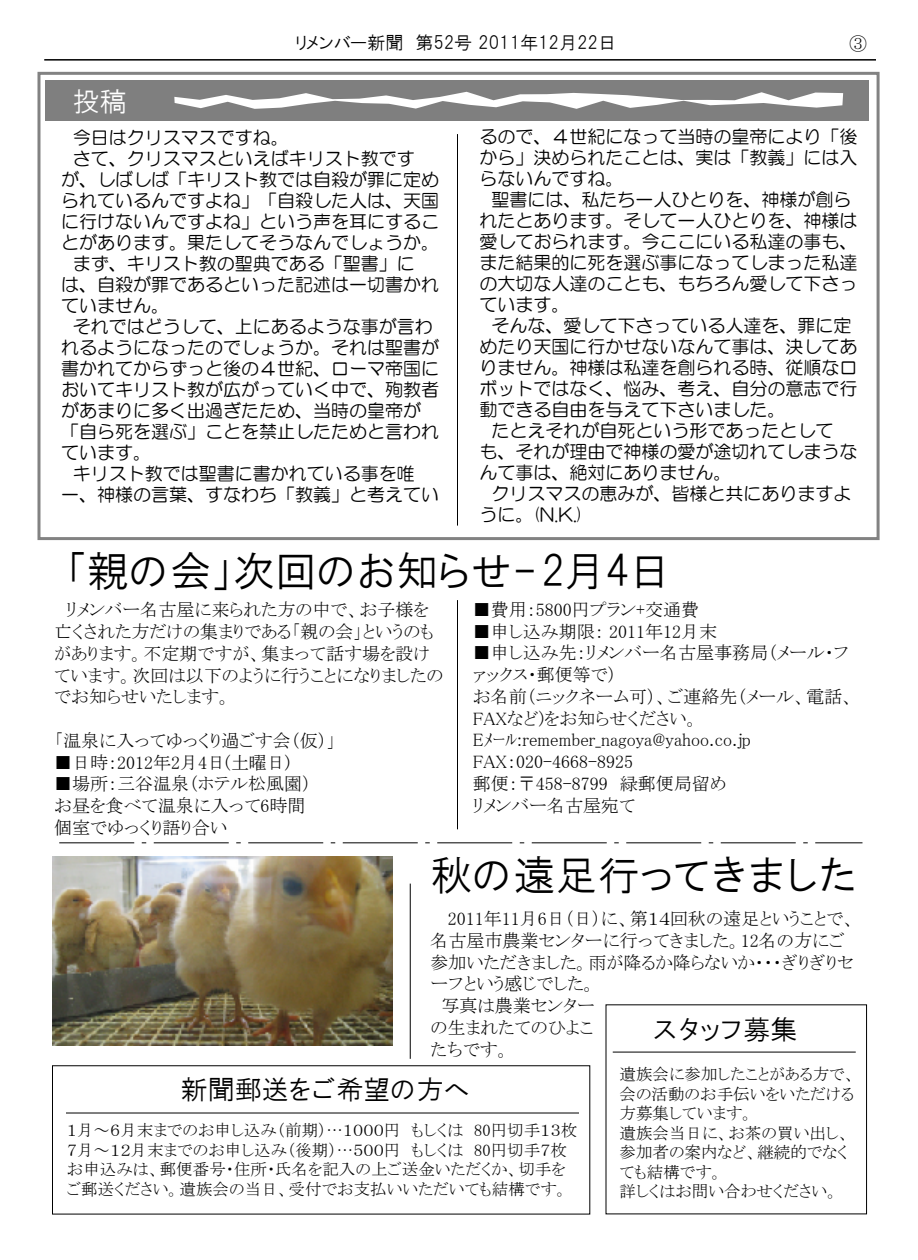
<style>
.page{position:relative;width:918px;height:1260px;background:#fff}
.page>*{position:absolute;margin:0;border:0;box-sizing:border-box;transform-origin:0 0}
.t1{font:42px "HGP Gothic M";color:#000}
.t2{font:42px "HGP Gothic M";letter-spacing:.03em;color:#000}
.t3{font:27px "HGP Gothic M";color:#000}
.t4{font:27px "HGP Gothic M";color:#fff}
.t5{font:18px/21px "HG Maru Gothic MPRO";color:#000}
.t6{font:18px/21.8px "MSP Mincho";color:#000}
.t7{font:18px "HGP Gothic M";color:#000}
.t8{font:16.5px/19.5px "MSP Mincho";color:#000}
</style>
<div class="page">
<div style="left:46px;top:80px;width:823px;height:41px;background:#7f7f7f"></div>
<hr style="left:44px;top:59px;width:832px;height:2px;background:#000">
<hr style="left:613px;top:1052px;width:243px;height:1px;background:#000">
<hr style="left:66px;top:1113px;width:513px;height:1px;background:#000">
<div style="left:38px;top:72px;width:842px;height:468px;border:3px solid #828282"></div>
<hr style="left:457px;top:600px;width:1px;height:229px;background:#000">
<hr style="left:410px;top:884px;width:1px;height:175px;background:#000">
<svg style="left:59px;top:842px;width:803px;height:1px"></svg>
<img style="left:52px;top:856px;width:341px;height:189px">
<svg style="left:174px;top:92px;width:669px;height:17px"></svg>
<hr style="left:457px;top:134px;width:1px;height:392px;background:#000">
<h2 class="t4" style="left:73px;top:88px;width:55px">投稿</h2>
<p class="t7" style="left:296px;top:34px;width:321px">リメンバー新聞 第52号 2011年12月22日</p>
<p class="t6" style="left:849px;top:32px;width:19px">③</p>
<p class="t5" style="left:73px;top:127px;width:217px">今日はクリスマスですね。</p>
<p class="t5" style="left:73px;top:148px;width:343px">さて、クリスマスといえばキリスト教です</p>
<p class="t5" style="left:61px;top:169px;width:380px">が、しばしば「キリスト教では自殺が罪に定め</p>
<p class="t5" style="left:61px;top:190px;width:380px">られているんですよね」「自殺した人は、天国</p>
<p class="t5" style="left:61px;top:211px;width:380px">に行けないんですよね」という声を耳にするこ</p>
<p class="t5" style="left:61px;top:232px;width:380px">とがあります。果たしてそうなんでしょうか。</p>
<p class="t5" style="left:73px;top:253px;width:343px">まず、キリスト教の聖典である「聖書」に</p>
<p class="t5" style="left:61px;top:274px;width:380px">は、自殺が罪であるといった記述は一切書かれ</p>
<p class="t5" style="left:61px;top:295px;width:110px">ていません。</p>
<p class="t5" style="left:73px;top:316px;width:361px">それではどうして、上にあるような事が言わ</p>
<p class="t5" style="left:61px;top:337px;width:380px">れるようになったのでしょうか。それは聖書が</p>
<p class="t5" style="left:61px;top:358px;width:380px">書かれてからずっと後の４世紀、ローマ帝国に</p>
<p class="t5" style="left:61px;top:379px;width:380px">おいてキリスト教が広がっていく中で、殉教者</p>
<p class="t5" style="left:61px;top:400px;width:362px">があまりに多く出過ぎたため、当時の皇帝が</p>
<p class="t5" style="left:61px;top:421px;width:380px">「自ら死を選ぶ」ことを禁止したためと言われ</p>
<p class="t5" style="left:61px;top:442px;width:92px">ています。</p>
<p class="t5" style="left:73px;top:463px;width:343px">キリスト教では聖書に書かれている事を唯</p>
<p class="t5" style="left:61px;top:484px;width:380px">一、神様の言葉、すなわち「教義」と考えてい</p>
<p class="t5" style="left:480px;top:126px;width:379px;text-align:justify">るので、４世紀になって当時の皇帝により「後から」決められたことは、実は「教義」には入らないんですね。</p>
<p class="t5" style="left:480px;top:189px;width:379px;text-indent:12px">聖書には、私たち一人ひとりを、神様が創られたとあります。そして一人ひとりを、神様は愛しておられます。今ここにいる私達の事も、また結果的に死を選ぶ事になってしまった私達の大切な人達のことも、もちろん愛して下さっています。</p>
<p class="t5" style="left:480px;top:315px;width:379px;text-indent:12px">そんな、愛して下さっている人達を、罪に定めたり天国に行かせないなんて事は、決してありません。神様は私達を創られる時、従順なロボットではなく、悩み、考え、自分の意志で行動できる自由を与えて下さいました。</p>
<p class="t5" style="left:480px;top:420px;width:379px;text-indent:12px">たとえそれが自死という形であったとして<br>も、それが理由で神様の愛が途切れてしまうなんて事は、絶対にありません。</p>
<p class="t5" style="left:480px;top:483px;width:373px;text-indent:12px">クリスマスの恵みが、皆様と共にありますように。(N.K.)</p>
<h1 class="t1" style="left:66px;top:550px;width:606px">「親の会」次回のお知らせ-2月4日</h1>
<p class="t6" style="left:54px;top:599px;width:391px;text-indent:12px">リメンバー名古屋に来られた方の中で、お子様を亡くされた方だけの集まりである「親の会」というのもがあります。不定期ですが、集まって話す場を設けています。次回は以下のように行うことになりましたのでお知らせいたします。</p>
<p class="t6" style="left:54px;top:730px;width:283px">「温泉に入ってゆっくり過ごす会（仮）」</p>
<p class="t6" style="left:54px;top:751px;width:237px">■日時：2012年2月4日(土曜日)</p>
<p class="t6" style="left:54px;top:773px;width:258px">■場所：三谷温泉（ホテル松風園）お昼を食べて温泉に入って6時間個室でゆっくり語り合い</p>
<p class="t6" style="left:473px;top:599px;width:228px">■費用：5800円プラン+交通費</p>
<p class="t6" style="left:473px;top:620px;width:246px">■申し込み期限： 2011年12月末</p>
<p class="t6" style="left:473px;top:642px;width:383px">■申し込み先：リメンバー名古屋事務局（メール・ファックス・郵便等で）<br>お名前（ニックネーム可）、ご連絡先（メール、電話、<br>FAXなど)をお知らせください。<br>Eﾒｰﾙ:remember_nagoya@yahoo.co.jp<br>FAX：020-4668-8925<br>郵便：〒458-8799 緑郵便局留め<br>リメンバー名古屋宛て</p>
<h1 class="t2" style="left:430px;top:854px;width:427px">秋の遠足行ってきました</h1>
<p class="t6" style="left:448px;top:908px;width:409px">2011年11月6日（日）に、第１４回秋の遠足ということで、</p>
<p class="t6" style="left:430px;top:930px;width:416px">名古屋市農業センターに行ってきました。12名の方にご</p>
<p class="t6" style="left:430px;top:951px;width:425px">参加いただきました。雨が降るか降らないか・・・ぎりぎりセ</p>
<p class="t6" style="left:430px;top:973px;width:167px">ーフという感じでした。</p>
<p class="t6" style="left:441px;top:995px;width:155px">写真は農業センター</p>
<p class="t6" style="left:430px;top:1017px;width:164px">の生まれたてのひよこ</p>
<p class="t6" style="left:430px;top:1038px;width:81px">たちです。</p>
<h2 class="t3" style="left:653px;top:1015px;width:146px">スタッフ募集</h2>
<p class="t8" style="left:620px;top:1065px;width:238px">遺族会に参加したことがある方で、会の活動のお手伝いをいただける方募集しています。<br>遺族会当日に、お茶の買い出し、参加者の案内など、継続的でなくても結構です。<br>詳しくはお問い合わせください。</p>
<h2 class="t3" style="left:181px;top:1076px;width:290px">新聞郵送をご希望の方へ</h2>
<p class="t8" style="left:67px;top:1121px;width:512px">１月～６月末までのお申し込み（前期）…１０００円 もしくは 80円切手１３枚７月～１２月末までのお申し込み（後期）…５００円 もしくは 80円切手７枚お申込みは、郵便番号・住所・氏名を記入の上ご送金いただくか、切手をご郵送ください。遺族会の当日、受付でお支払いいただいても結構です。</p>
</div>
